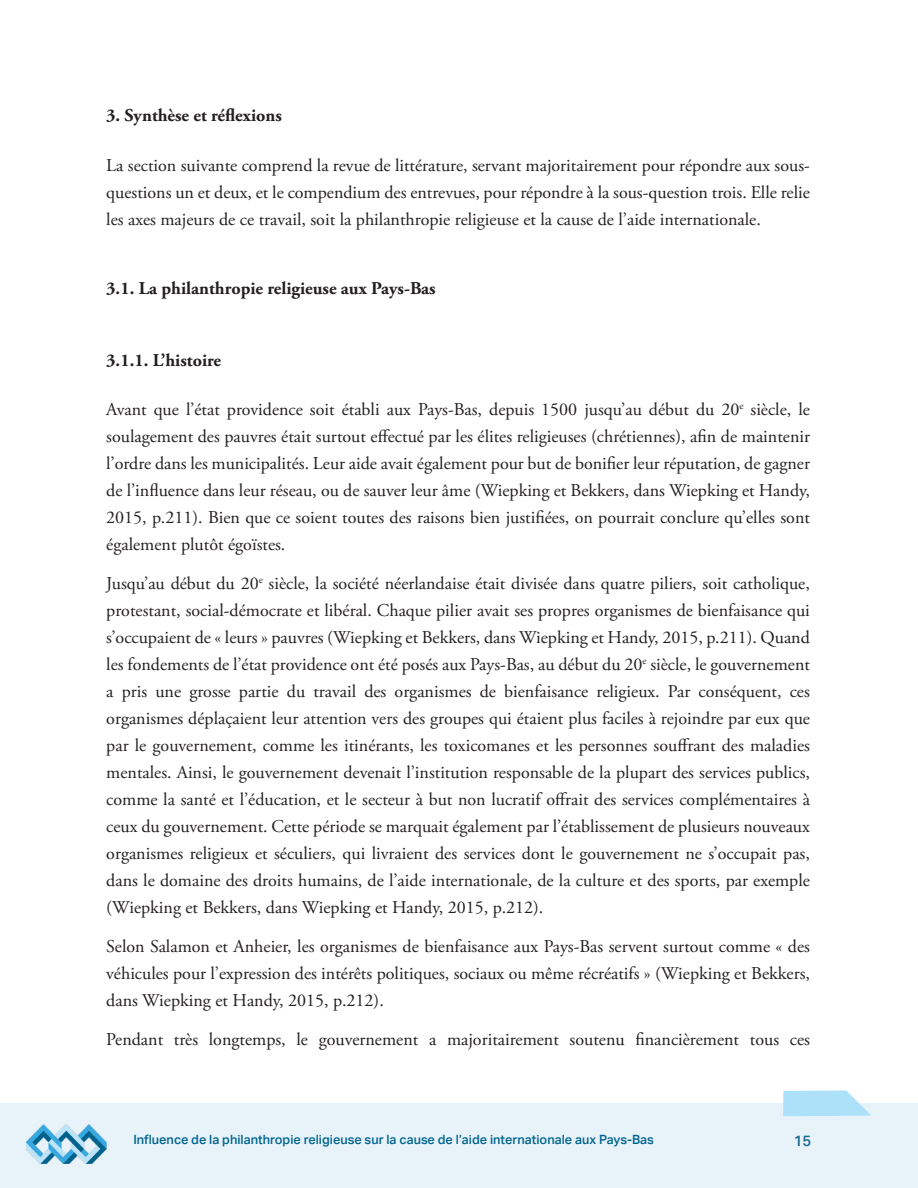
<style>
.page{position:relative;width:918px;height:1188px;background:#fff}
.page>*{position:absolute;margin:0;border:0;box-sizing:border-box;transform-origin:0 0}
.t1{font:18px/27px "Adobe Garamond Pro";color:#231f20;text-align:justify}
.Heading_2{font:700 18px "Adobe Garamond Pro";color:#231f20}
.Heading_1{font:700 18px "Adobe Garamond Pro";color:#231f20}
.Heading_3{font:700 18px "Adobe Garamond Pro";color:#231f20}
.t2{font:500 15px "Aktiv Grotesk";color:#196991}
.t3{font:500 12.75px "Aktiv Grotesk";color:#006490}
</style>
<div class="page">
<div style="left:0;top:1103px;width:918px;height:85px;background:#e7f3f9"></div>
<img style="left:26px;top:1124px;width:80px;height:40px">
<svg style="left:783px;top:1091px;width:88px;height:25px;background:#b7e4f9"></svg>
<p class="Heading_1" style="left:106px;top:105px;width:177px">3. Synthèse et réflexions</p>
<p class="t1" style="left:106px;top:152px;width:705px">La section suivante comprend la revue de littérature, servant majoritairement pour répondre aux sous&shy;questions un et deux, et le compendium des entrevues, pour répondre à la sous-question trois. Elle relie les axes majeurs de ce travail, soit la philanthropie religieuse et la cause de l’aide internationale.</p>
<p class="Heading_2" style="left:106px;top:277px;width:331px">3.1. La philanthropie religieuse aux Pays-Bas</p>
<p class="Heading_3" style="left:106px;top:349px;width:116px">3.1.1. L’histoire</p>
<p class="t1" style="left:106px;top:396px;width:705px">Avant que l’état providence soit établi aux Pays-Bas, depuis 1500 jusqu’au début du 20<sup>e</sup> siècle, le soulagement des pauvres était surtout effectué par les élites religieuses (chrétiennes), afin de maintenir l’ordre dans les municipalités. Leur aide avait également pour but de bonifier leur réputation, de gagner de l’influence dans leur réseau, ou de sauver leur âme (Wiepking et Bekkers, dans Wiepking et Handy, 2015, p.211). Bien que ce soient toutes des raisons bien justifiées, on pourrait conclure qu’elles sont également plutôt égoïstes.</p>
<p class="t1" style="left:106px;top:570px;width:705px">Jusqu’au début du 20<sup>e</sup> siècle, la société néerlandaise était divisée dans quatre piliers, soit catholique, protestant, social-démocrate et libéral. Chaque pilier avait ses propres organismes de bienfaisance qui s’occupaient de « leurs » pauvres (Wiepking et Bekkers, dans Wiepking et Handy, 2015, p.211). Quand les fondements de l’état providence ont été posés aux Pays-Bas, au début du 20<sup>e</sup> siècle, le gouvernement a pris une grosse partie du travail des organismes de bienfaisance religieux. Par conséquent, ces organismes déplaçaient leur attention vers des groupes qui étaient plus faciles à rejoindre par eux que par le gouvernement, comme les itinérants, les toxicomanes et les personnes souffrant des maladies mentales. Ainsi, le gouvernement devenait l’institution responsable de la plupart des services publics, comme la santé et l’éducation, et le secteur à but non lucratif offrait des services complémentaires à ceux du gouvernement. Cette période se marquait également par l’établissement de plusieurs nouveaux organismes religieux et séculiers, qui livraient des services dont le gouvernement ne s’occupait pas, dans le domaine des droits humains, de l’aide internationale, de la culture et des sports, par exemple (Wiepking et Bekkers, dans Wiepking et Handy, 2015, p.212).</p>
<p class="t1" style="left:106px;top:933px;width:705px">Selon Salamon et Anheier, les organismes de bienfaisance aux Pays-Bas servent surtout comme « des véhicules pour l’expression des intérêts politiques, sociaux ou même récréatifs » (Wiepking et Bekkers, dans Wiepking et Handy, 2015, p.212).</p>
<p class="t1" style="left:106px;top:1026px;width:705px">Pendant très longtemps, le gouvernement a majoritairement soutenu financièrement tous ces</p>
<p class="t3" style="left:133px;top:1132px;width:522px">Influence de la philanthropie religieuse sur la cause de l’aide internationale aux Pays-Bas</p>
<p class="t2" style="left:794px;top:1132px;width:19px">15</p>
</div>
